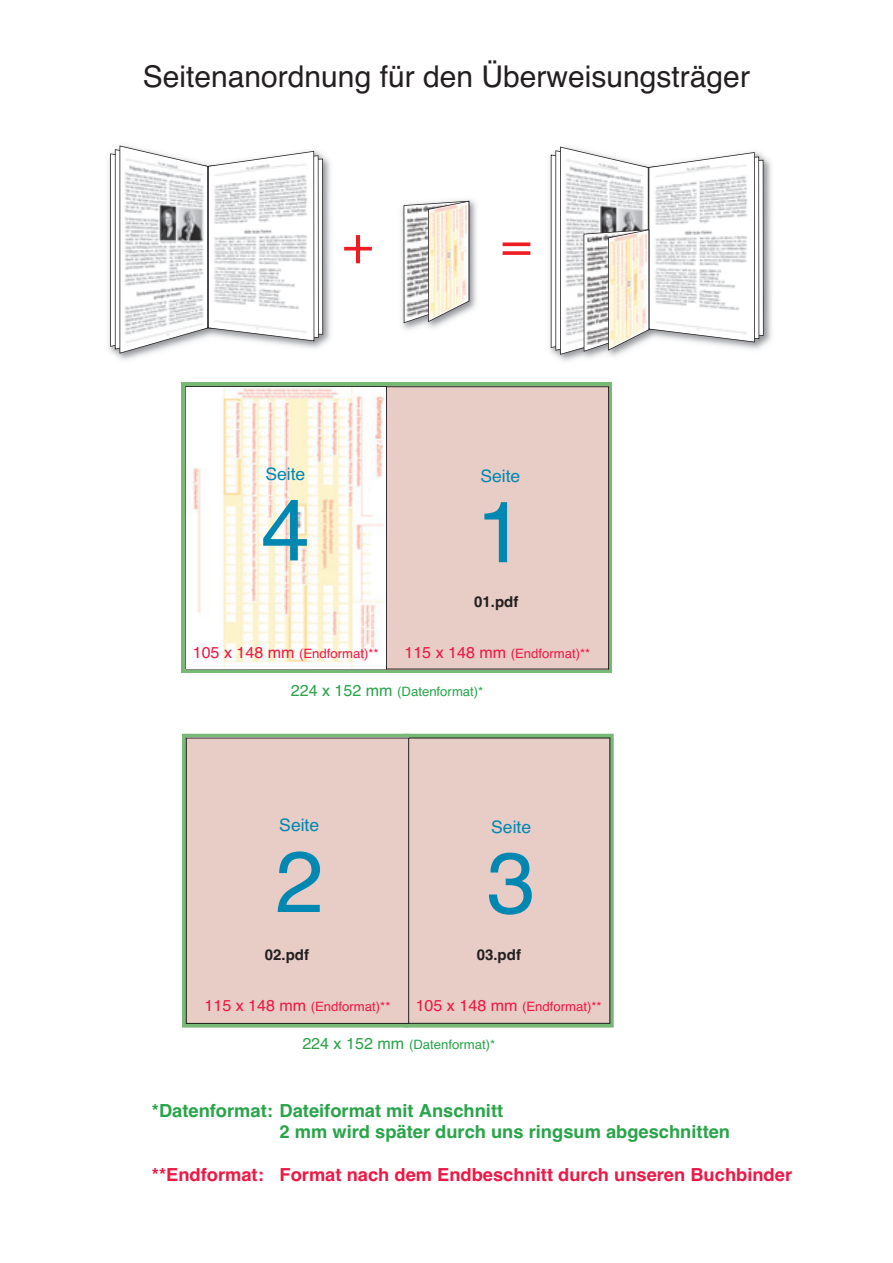
<style>
.page{position:relative;width:893px;height:1263px;background:#fff}
.page>*{position:absolute;margin:0;border:0;box-sizing:border-box;transform-origin:0 0}
.t1{font:86.25px "Helvetica";color:#0087b2}
.t2{font:60px "Rotis Sans Serif";color:#ee1d23}
.t3{font:30px "Helvetica";color:#231f20}
.t4{font:700 18px/21.6px "Helvetica";color:#29a449}
.t5{font:700 18px "Helvetica";color:#ed1845}
.t6{font:17.25px "Helvetica";color:#0087b2}
.t7{font:700 15px "Helvetica";color:#231f20}
.t8{font:12.9px "Helvetica";color:#ed1845}
.t9{font:12.9px "Helvetica";color:#29a449}
.s1{font-size:15.75px}
</style>
<div class="page">
<svg style="left:390px;top:382px;width:222px;height:291px;background:#6e9e6b"></svg>
<svg style="left:181px;top:382px;width:209px;height:291px;background:#72a970"></svg>
<svg style="left:409px;top:734px;width:204px;height:294px;background:#6d9e6a"></svg>
<div style="left:409px;top:738px;width:200px;height:285px;background:#e8ccc6"></div>
<div style="left:386px;top:387px;width:222px;height:282px;background:#e8ccc6"></div>
<svg style="left:182px;top:734px;width:227px;height:294px;background:#7db67b"></svg>
<div style="left:186px;top:738px;width:222px;height:285px;background:#e8ccc6"></div>
<div style="left:186px;top:738px;width:223px;height:286px;border:1px solid #231f20"></div>
<hr style="left:186px;top:669px;width:200px;height:1px;background:#fff">
<img style="left:186px;top:387px;width:200px;height:282px">
<img style="left:549px;top:146px;width:223px;height:215px">
<svg style="left:550px;top:147px;width:213px;height:208px"></svg>
<img style="left:108px;top:145px;width:223px;height:215px">
<svg style="left:110px;top:146px;width:213px;height:208px"></svg>
<img style="left:401px;top:199px;width:76px;height:131px">
<svg style="left:403px;top:201px;width:66px;height:122px"></svg>
<h3 class="t3" style="left:143px;top:65px;width:608px">Seitenanordnung für den Überweisungsträger</h3>
<h2 class="t2" style="left:341px;top:222px;width:36px">+</h2>
<h2 class="t2" style="left:499px;top:222px;width:36px">=</h2>
<h3 class="t6" style="left:265px;top:468px;width:41px">Seite</h3>
<h1 class="t1" style="left:261px;top:499px;width:50px">4</h1>
<h3 class="t6" style="left:480px;top:469px;width:41px">Seite</h3>
<h1 class="t1" style="left:476px;top:500px;width:50px">1</h1>
<p class="t7" style="left:474px;top:596px;width:46px">01.pdf</p>
<p class="t8" style="left:193px;top:649px;width:187px"><span class="s1">105 x 148 mm</span> (Endformat)**</p>
<p class="t8" style="left:404px;top:649px;width:187px"><span class="s1">115 x 148 mm</span> (Endformat)**</p>
<p class="t9" style="left:291px;top:687px;width:194px"><span class="s1">224 x 152 mm</span> (Datenformat)*</p>
<h3 class="t6" style="left:279px;top:819px;width:41px">Seite</h3>
<h1 class="t1" style="left:275px;top:850px;width:50px">2</h1>
<h3 class="t6" style="left:491px;top:820px;width:41px">Seite</h3>
<h1 class="t1" style="left:487px;top:851px;width:50px">3</h1>
<p class="t7" style="left:265px;top:949px;width:46px">02.pdf</p>
<p class="t7" style="left:477px;top:949px;width:46px">03.pdf</p>
<p class="t8" style="left:204px;top:1002px;width:187px"><span class="s1">115 x 148 mm</span> (Endformat)**</p>
<p class="t8" style="left:415px;top:1002px;width:187px"><span class="s1">105 x 148 mm</span> (Endformat)**</p>
<p class="t9" style="left:302px;top:1040px;width:194px"><span class="s1">224 x 152 mm</span> (Datenformat)*</p>
<h3 class="t4" style="left:279px;top:1101px;width:452px;text-indent:-128px">*Datenformat: Dateiformat mit Anschnitt<br>2 mm wird später durch uns ringsum abgeschnitten</h3>
<h3 class="t5" style="left:152px;top:1168px;width:641px">**Endformat: Format nach dem Endbeschnitt durch unseren Buchbinder</h3>
</div>
